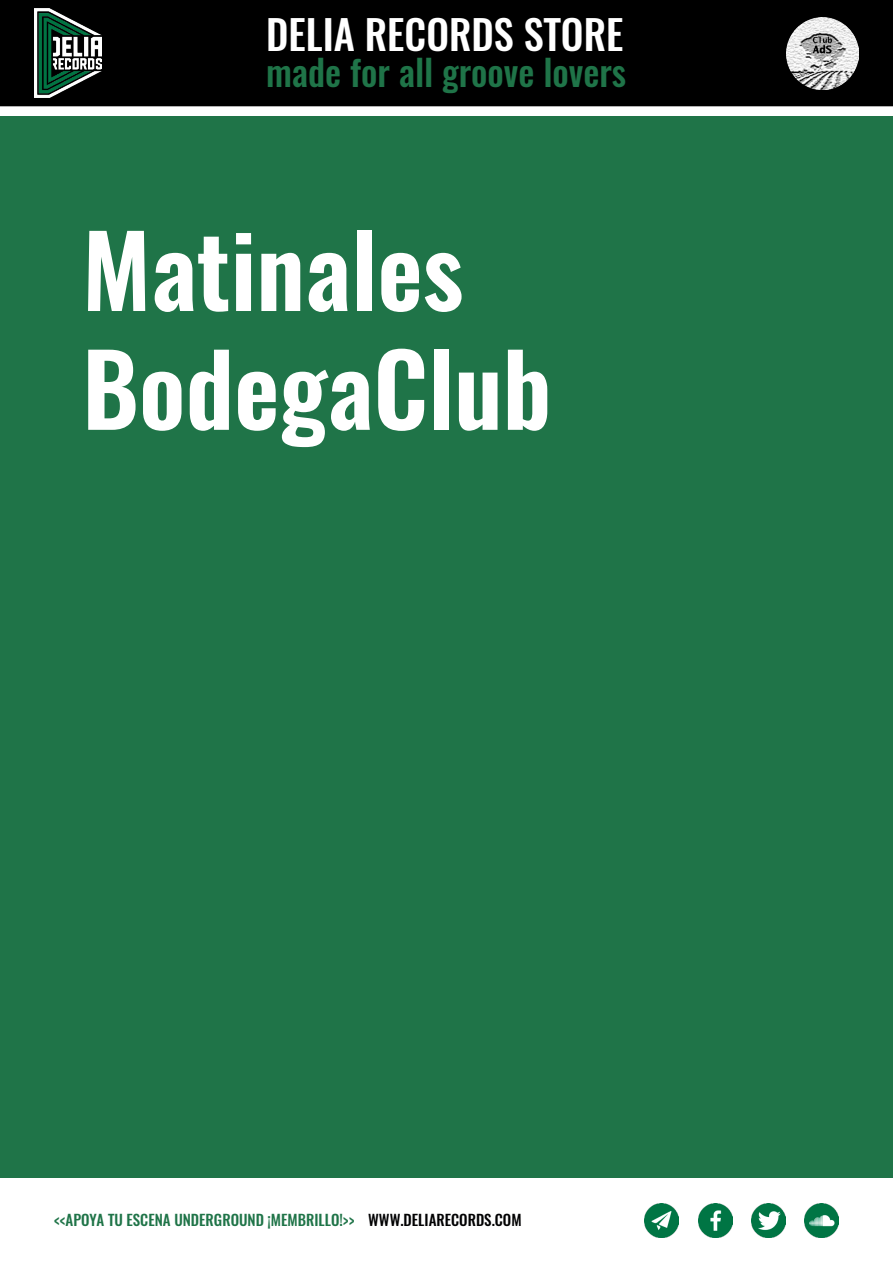
<style>
.page{position:relative;width:893px;height:1263px;background:#fff}
.page>*{position:absolute;margin:0;border:0;box-sizing:border-box;transform-origin:0 0}
.t1{font:600 99px/118.8px "Oswald";color:#fff}
.t2{font:500 40.5px "Oswald";color:#fff}
.t3{font:500 36px "Oswald";color:#1f7448}
.t4{font:500 15px "Oswald";color:#1f7448}
.s1{color:#020203}
</style>
<div class="page">
<div style="left:0;top:117px;width:893px;height:1061px;background:#1f7448"></div>
<div style="left:1px;top:1px;width:891px;height:105px;background:#000"></div>
<div style="left:0;top:0;width:893px;height:106px;border:2px solid #000"></div>
<img style="left:34px;top:8px;width:68px;height:90px">
<img style="left:787px;top:17px;width:72px;height:72px">
<img style="left:805px;top:1203px;width:34px;height:34px">
<img style="left:752px;top:1203px;width:34px;height:34px">
<img style="left:698px;top:1203px;width:34px;height:34px">
<img style="left:645px;top:1203px;width:34px;height:34px">
<h2 class="t2" style="left:266px;top:6px;width:359px">DELIA RECORDS STORE</h2>
<h3 class="t3" style="left:266px;top:47px;width:361px">made for all groove lovers</h3>
<h1 class="t1" style="left:82px;top:214px;width:471px">Matinales<br>BodegaClub</h1>
<p class="t4" style="left:54px;top:1209px;width:469px">&lt;&lt;APOYA TU ESCENA UNDERGROUND ¡MEMBRILLO!&gt;&gt; <span class="s1">WWW.DELIARECORDS.COM</span></p>
</div>
